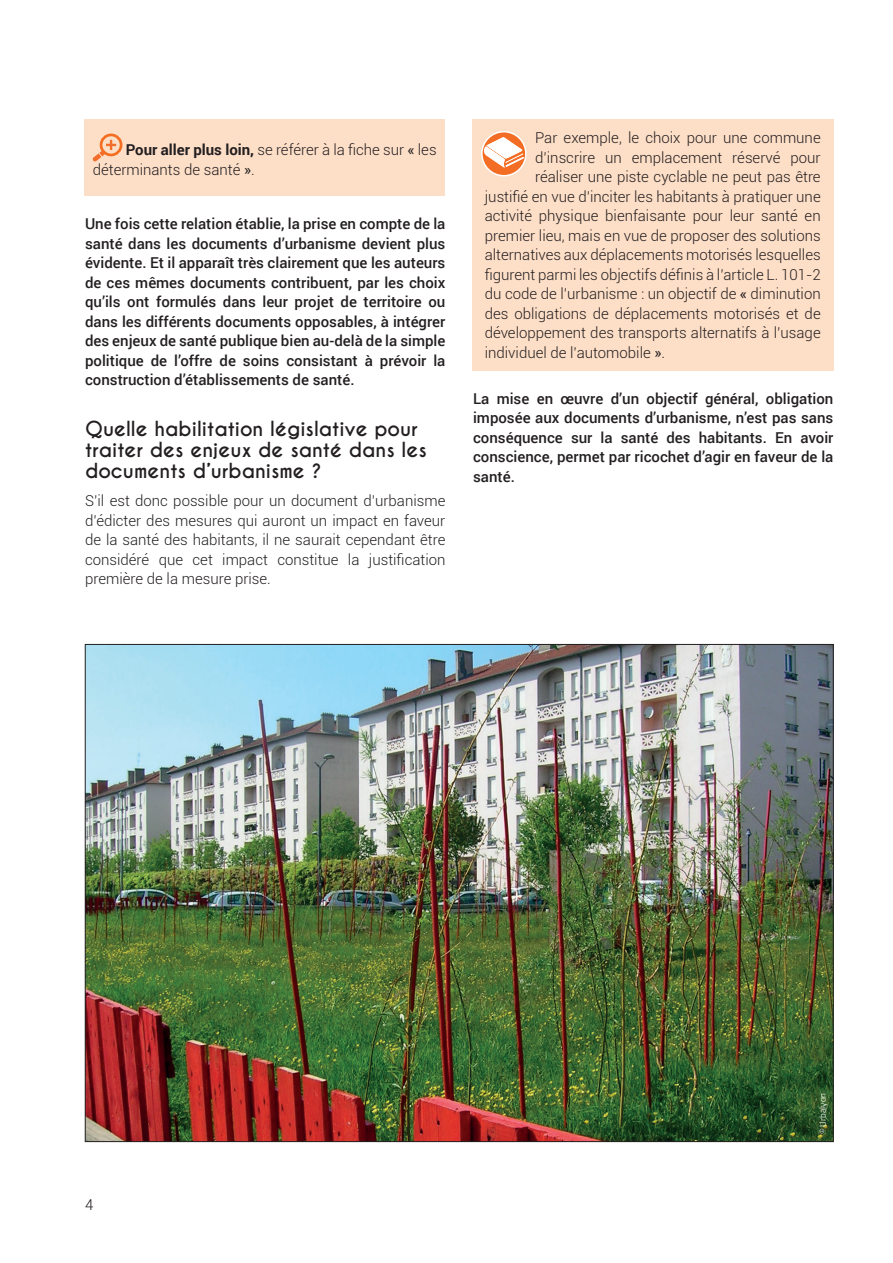
<style>
.page{position:relative;width:893px;height:1263px;background:#fff}
.page>*{position:absolute;margin:0;border:0;box-sizing:border-box;transform-origin:0 0}
.t1{font:700 19.5px/21px "Caviar Dreams";color:#231f20}
.t2{font:300 15px/19.5px "Roboto";color:#231f20}
.t3{font:500 15px/19.5px "Roboto";color:#231f20;text-align:justify}
.t4{font:300 9px "Titillium";color:#fff}
.s1{font-weight:700}
.s2{font-weight:400}
</style>
<div class="page">
<div style="left:472px;top:119px;width:361px;height:252px;background:#fddec7"></div>
<svg style="left:484px;top:132px;width:40px;height:42px"></svg>
<svg style="left:505px;top:154px;width:18px;height:9px"></svg>
<div style="left:481px;top:131px;width:46px;height:45px;border:2px solid #fff;border-radius:50%"></div>
<div style="left:84px;top:119px;width:361px;height:77px;background:#fddec7"></div>
<div style="left:100px;top:134px;width:22px;height:22px;border:3px solid #f36e21;border-radius:50%"></div>
<svg style="left:92px;top:140px;width:24px;height:21px"></svg>
<img style="left:87px;top:646px;width:744px;height:494px">
<p class="t2" style="left:93px;top:140px;width:345px;text-indent:33px"><span class="s1">Pour aller plus loin,</span> se référer à la fiche sur <span class="s2">«</span> les déterminants de santé <span class="s2">»</span>.</p>
<p class="t3" style="left:85px;top:214px;width:362px">Une fois cette relation établie, la prise en compte de la santé dans les documents d’urbanisme devient plus évidente. Et il apparaît très clairement que les auteurs de ces mêmes documents contribuent, par les choix qu’ils ont formulés dans leur projet de territoire ou dans les différents documents opposables, à intégrer des enjeux de santé publique bien au-delà de la simple politique de l’offre de soins consistant à prévoir la construction d’établissements de santé.</p>
<h1 class="t1" style="left:85px;top:419px;width:343px">Quelle habilitation législative pour traiter des enjeux de santé dans les documents d’urbanisme ?</h1>
<p class="t2" style="left:85px;top:490px;width:362px;text-align:justify">S’il est donc possible pour un document d’urbanisme d’édicter des mesures qui auront un impact en faveur de la santé des habitants, il ne saurait cependant être considéré que cet impact constitue la justification première de la mesure prise.</p>
<p class="t2" style="left:535px;top:127px;width:287px">Par exemple, le choix pour une commune</p>
<p class="t2" style="left:535px;top:147px;width:287px">d’inscrire un emplacement réservé pour</p>
<p class="t2" style="left:535px;top:166px;width:287px">réaliser une piste cyclable ne peut pas être</p>
<p class="t2" style="left:485px;top:186px;width:337px">justifié en vue d’inciter les habitants à pratiquer une</p>
<p class="t2" style="left:485px;top:205px;width:337px">activité physique bienfaisante pour leur santé en</p>
<p class="t2" style="left:485px;top:225px;width:337px">premier lieu, mais en vue de proposer des solutions</p>
<p class="t2" style="left:485px;top:244px;width:337px">alternatives aux déplacements motorisés lesquelles</p>
<p class="t2" style="left:485px;top:264px;width:337px">figurent parmi les objectifs définis à l’article L. 101-2</p>
<p class="t2" style="left:485px;top:283px;width:337px">du code de l’urbanisme : un objectif de <span class="s2">«</span> diminution</p>
<p class="t2" style="left:485px;top:303px;width:337px">des obligations de déplacements motorisés et de</p>
<p class="t2" style="left:485px;top:322px;width:337px">développement des transports alternatifs à l’usage</p>
<p class="t2" style="left:485px;top:342px;width:182px">individuel de l’automobile <span class="s2">»</span>.</p>
<p class="t3" style="left:473px;top:388px;width:362px">La mise en œuvre d’un objectif général, obligation imposée aux documents d’urbanisme, n’est pas sans conséquence sur la santé des habitants. En avoir conscience, permet par ricochet d’agir en faveur de la santé.</p>
<p class="t2" style="left:85px;top:1195px;width:10px">4</p>
<p class="t4" style="left:816px;top:1134px;width:43px;rotate:-90deg">© Urbalyon</p>
</div>
